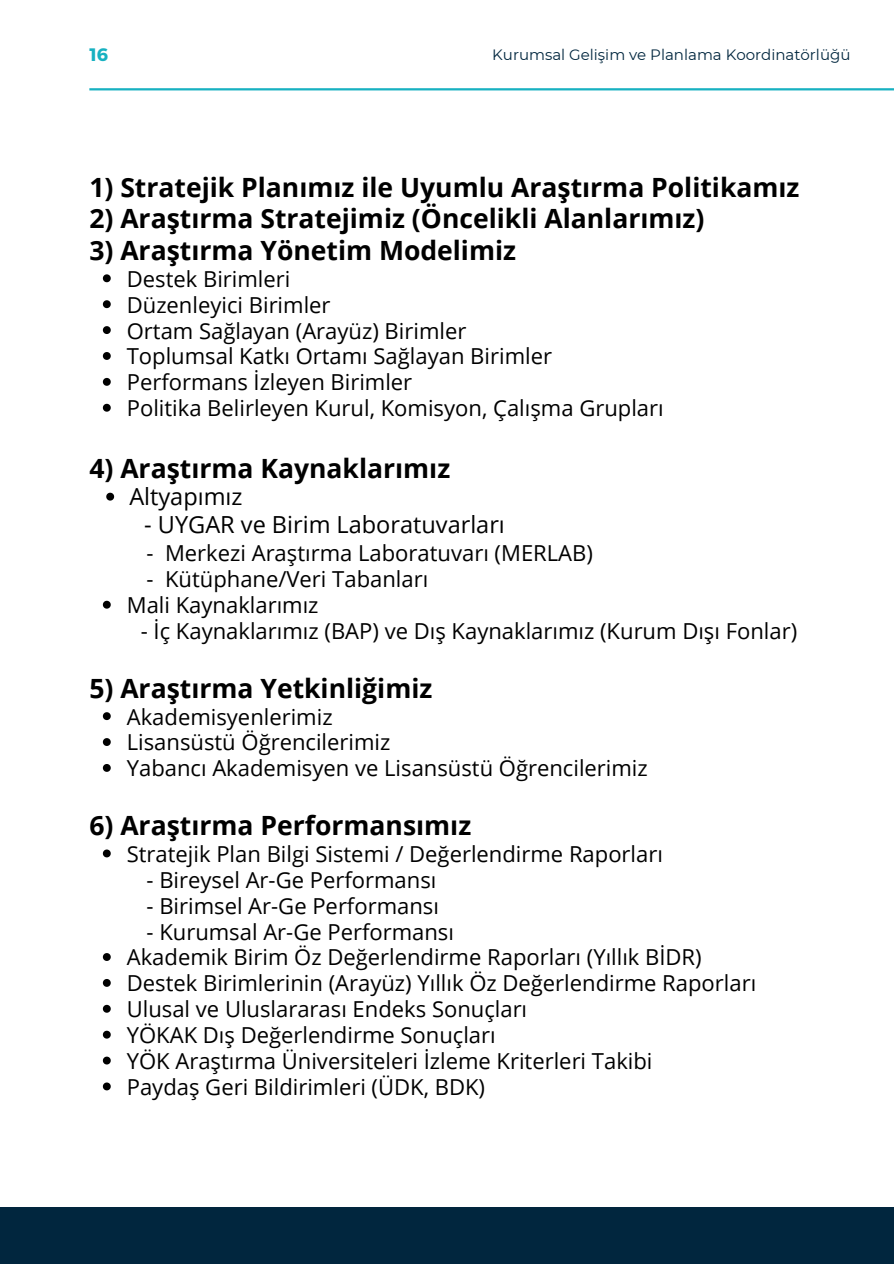
<style>
.page{position:relative;width:894px;height:1264px;background:#fff}
.page>*{position:absolute;margin:0;border:0;box-sizing:border-box;transform-origin:0 0}
.t1{font:700 26.55px "Open Sans";color:#000}
.t2{font:23.55px "Open Sans";color:#000}
.t3{font:22.05px "Open Sans";color:#000}
.t4{font:700 18px "Montserrat";color:#17b1c1}
.t5{font:15px "Montserrat";color:#01263e}
</style>
<div class="page">
<hr style="left:89px;top:88px;width:804px;height:2px;background:#17b1c1">
<div style="left:0;top:1207px;width:893px;height:56px;background:#01263e"></div>
<svg style="left:103px;top:274px;width:8px;height:8px"></svg>
<svg style="left:103px;top:300px;width:8px;height:8px"></svg>
<svg style="left:103px;top:326px;width:8px;height:8px"></svg>
<svg style="left:103px;top:352px;width:8px;height:8px"></svg>
<svg style="left:103px;top:378px;width:8px;height:8px"></svg>
<svg style="left:103px;top:404px;width:8px;height:7px"></svg>
<svg style="left:106px;top:492px;width:8px;height:8px"></svg>
<svg style="left:103px;top:600px;width:8px;height:8px"></svg>
<svg style="left:103px;top:712px;width:8px;height:8px"></svg>
<svg style="left:103px;top:738px;width:8px;height:8px"></svg>
<svg style="left:103px;top:764px;width:8px;height:7px"></svg>
<svg style="left:103px;top:849px;width:8px;height:8px"></svg>
<svg style="left:103px;top:953px;width:8px;height:7px"></svg>
<svg style="left:103px;top:979px;width:8px;height:7px"></svg>
<svg style="left:103px;top:1004px;width:8px;height:8px"></svg>
<svg style="left:103px;top:1030px;width:8px;height:8px"></svg>
<svg style="left:103px;top:1056px;width:8px;height:8px"></svg>
<svg style="left:103px;top:1082px;width:8px;height:8px"></svg>
<p class="t4" style="left:89px;top:43px;width:20px">16</p>
<p class="t5" style="left:492px;top:46px;width:359px">Kurumsal Gelişi m ve Planlama Koordi natörlüğü</p>
<p class="t1" style="left:89px;top:168px;width:711px">1) Stratejik Planımız ile Uyumlu Araştırma Politikamız</p>
<p class="t1" style="left:89px;top:200px;width:616px">2) Araştırma Stratejimiz (Öncelikli Alanlarımız)</p>
<p class="t1" style="left:89px;top:231px;width:428px">3) Araştırma Yönetim Modelimiz</p>
<h1 class="t3" style="left:127px;top:263px;width:165px">Destek Birimleri</h1>
<p class="t3" style="left:127px;top:289px;width:205px">Düzenleyici Birimler</p>
<p class="t3" style="left:127px;top:315px;width:341px">Ortam Sağlayan (Arayüz) Birimler</p>
<p class="t3" style="left:127px;top:341px;width:426px">Toplumsal Katkı Ortamı Sağlayan Birimler</p>
<p class="t3" style="left:127px;top:367px;width:287px">Performans İzleyen Birimler</p>
<p class="t3" style="left:127px;top:392px;width:538px">Politika Belirleyen Kurul, Komisyon, Çalışma Grupları</p>
<p class="t1" style="left:89px;top:450px;width:362px">4) Araştırma Kaynaklarımız</p>
<h1 class="t2" style="left:129px;top:480px;width:115px">Altyapımız</h1>
<p class="t2" style="left:144px;top:508px;width:362px">- UYGAR ve Birim Laboratuvarları</p>
<p class="t3" style="left:146px;top:538px;width:448px">- Merkezi Araştırma Laboratuvarı (MERLAB)</p>
<p class="t3" style="left:146px;top:563px;width:283px">- Kütüphane/Veri Tabanları</p>
<h2 class="t3" style="left:127px;top:589px;width:193px">Mali Kaynaklarımız</h2>
<p class="t3" style="left:141px;top:615px;width:657px">- İç Kaynaklarımız (BAP) ve Dış Kaynaklarımız (Kurum Dışı Fonlar)</p>
<h2 class="t1" style="left:89px;top:669px;width:344px">5) Araştırma Yetkinliğimiz</h2>
<h1 class="t3" style="left:127px;top:701px;width:207px">Akademisyenlerimiz</h1>
<p class="t3" style="left:127px;top:727px;width:265px">Lisansüstü Öğrencilerimiz</p>
<p class="t3" style="left:127px;top:752px;width:522px">Yabancı Akademisyen ve Lisansüstü Öğrencilerimiz</p>
<p class="t1" style="left:89px;top:806px;width:383px">6) Araştırma Performansımız</p>
<h1 class="t3" style="left:127px;top:838px;width:537px">Stratejik Plan Bilgi Sistemi / Değerlendirme Raporları</h1>
<p class="t3" style="left:146px;top:864px;width:291px">- Bireysel Ar-Ge Performansı</p>
<p class="t3" style="left:146px;top:890px;width:294px">- Birimsel Ar-Ge Performansı</p>
<p class="t3" style="left:146px;top:916px;width:309px">- Kurumsal Ar-Ge Performansı</p>
<h2 class="t3" style="left:127px;top:941px;width:576px">Akademik Birim Öz Değerlendirme Raporları (Yıllık BİDR)</h2>
<p class="t3" style="left:127px;top:967px;width:630px">Destek Birimlerinin (Arayüz) Yıllık Öz Değerlendirme Raporları</p>
<p class="t3" style="left:127px;top:993px;width:402px">Ulusal ve Uluslararası Endeks Sonuçları</p>
<p class="t3" style="left:127px;top:1019px;width:370px">YÖKAK Dış Değerlendirme Sonuçları</p>
<p class="t3" style="left:127px;top:1045px;width:527px">YÖK Araştırma Üniversiteleri İzleme Kriterleri Takibi</p>
<p class="t3" style="left:127px;top:1071px;width:360px">Paydaş Geri Bildirimleri (ÜDK, BDK)</p>
</div>
